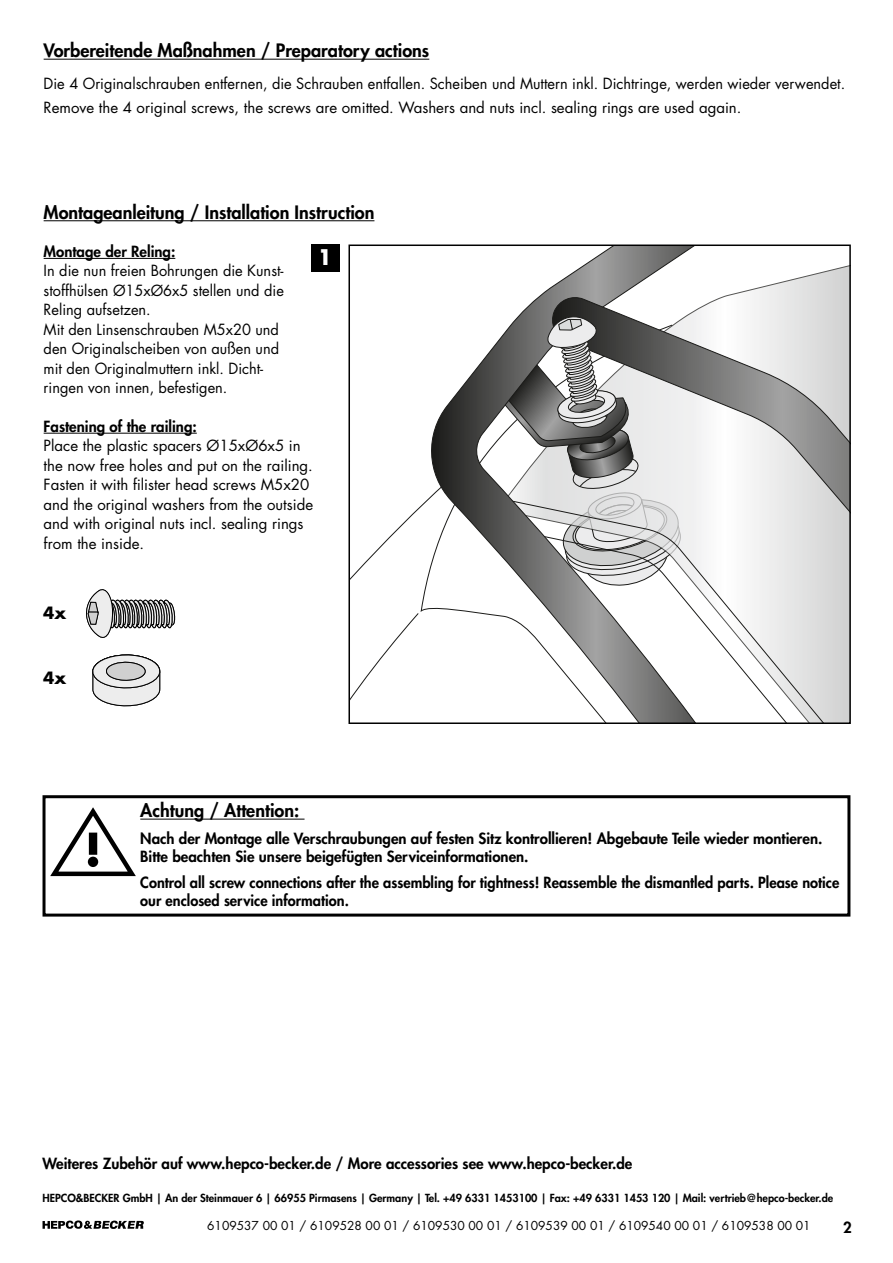
<style>
.page{position:relative;width:893px;height:1263px;background:#fff}
.page>*{position:absolute;margin:0;border:0;box-sizing:border-box;transform-origin:0 0}
.t1{font:700 21px "Futura Std";color:#fff}
.t2{font:800 18px "Futura Std";color:#000}
.t3{font:700 16.5px "Futura Std";color:#000}
.t4{font:15px/19.5px "Futura Std";color:#000}
.t5{font:800 15px/18px "Futura Std";color:#000}
.t6{font:12px "Futura Std";color:#000}
.t7{font:800 10.8px "Futura Std";color:#000}
</style>
<div class="page">
<svg style="left:43px;top:1220px;width:101px;height:9px"></svg>
<svg style="left:771px;top:265px;width:77px;height:30px"></svg>
<svg style="left:771px;top:676px;width:77px;height:45px"></svg>
<svg style="left:351px;top:502px;width:74px;height:197px"></svg>
<svg style="left:425px;top:247px;width:346px;height:474px"></svg>
<svg style="left:549px;top:295px;width:299px;height:381px"></svg>
<svg style="left:501px;top:309px;width:182px;height:278px;background:#ababab"></svg>
<div style="left:348px;top:244px;width:503px;height:480px;border:2px solid #000"></div>
<hr style="left:44px;top:59px;width:385px;height:1px;background:#000">
<hr style="left:140px;top:819px;width:165px;height:1px;background:#000">
<div style="left:43px;top:795px;width:807px;height:121px;border:3px solid #000"></div>
<svg style="left:46px;top:805px;width:90px;height:73px"></svg>
<div style="left:311px;top:244px;width:29px;height:28px;background:#000"></div>
<hr style="left:44px;top:220px;width:330px;height:1px;background:#000">
<svg style="left:86px;top:589px;width:90px;height:49px"></svg>
<hr style="left:44px;top:258px;width:131px;height:1px;background:#000">
<hr style="left:44px;top:433px;width:153px;height:1px;background:#000">
<svg style="left:92px;top:654px;width:69px;height:53px;background:#cfcfcf"></svg>
<p class="t2" style="left:44px;top:39px;width:387px">Vorbereitende Maßnahmen / Preparatory actions</p>
<p class="t4" style="left:44px;top:72px;width:803px;line-height:24px">Die 4 Originalschrauben entfernen, die Schrauben entfallen. Scheiben und Muttern inkl. Dichtringe, werden wieder verwendet.<br>Remove the 4 original screws, the screws are omitted. Washers and nuts incl. sealing rings are used again.</p>
<p class="t2" style="left:44px;top:201px;width:332px">Montageanleitung / Installation Instruction</p>
<p class="t5" style="left:44px;top:242px;width:133px">Montage der Reling:</p>
<p class="t4" style="left:44px;top:261px;width:242px">In die nun freien Bohrungen die Kunst&shy;stoffhülsen Ø15xØ6x5 stellen und die Reling aufsetzen.<br>Mit den Linsenschrauben M5x20 und den Originalscheiben von außen und mit den Originalmuttern inkl. Dicht&shy;ringen von innen, befestigen.</p>
<h1 class="t1" style="left:318px;top:244px;width:16px">1</h1>
<p class="t5" style="left:44px;top:417px;width:155px">Fastening of the railing:</p>
<p class="t4" style="left:44px;top:436px;width:271px">Place the plastic spacers Ø15xØ6x5 in the now free holes and put on the railing.<br>Fasten it with filister head screws M5x20 and the original washers from the outside and with original nuts incl. sealing rings from the inside.</p>
<p class="t3" style="left:43px;top:601px;width:25px">4x</p>
<p class="t3" style="left:43px;top:667px;width:25px">4x</p>
<p class="t2" style="left:140px;top:799px;width:161px">Achtung / Attention:</p>
<p class="t5" style="left:140px;top:829px;width:684px">Nach der Montage alle Verschraubungen auf festen Sitz kontrollieren! Abgebaute Teile wieder montieren.<br>Bitte beachten Sie unsere beigefügten Serviceinformationen.</p>
<p class="t5" style="left:140px;top:874px;width:700px">Control all screw connections after the assembling for tightness! Reassemble the dismantled parts. Please notice our enclosed service information.</p>
<p class="t5" style="left:43px;top:1154px;width:591px">Weiteres Zubehör auf www.hepco-becker.de / More accessories see www.hepco-becker.de</p>
<p class="t7" style="left:43px;top:1191px;width:792px">HEPCO&amp;BECKER GmbH | An der Steinmauer 6 | 66955 Pirmasens | Germany | Tel. +49 6331 1453100 | Fax: +49 6331 1453 120 | Mail: vertrieb@hepco-becker.de</p>
<p class="t6" style="left:207px;top:1218px;width:605px">6109537 00 01 / 6109528 00 01 / 6109530 00 01 / 6109539 00 01 / 6109540 00 01 / 6109538 00 01</p>
<p class="t5" style="left:843px;top:1218px;width:10px">2</p>
</div>
